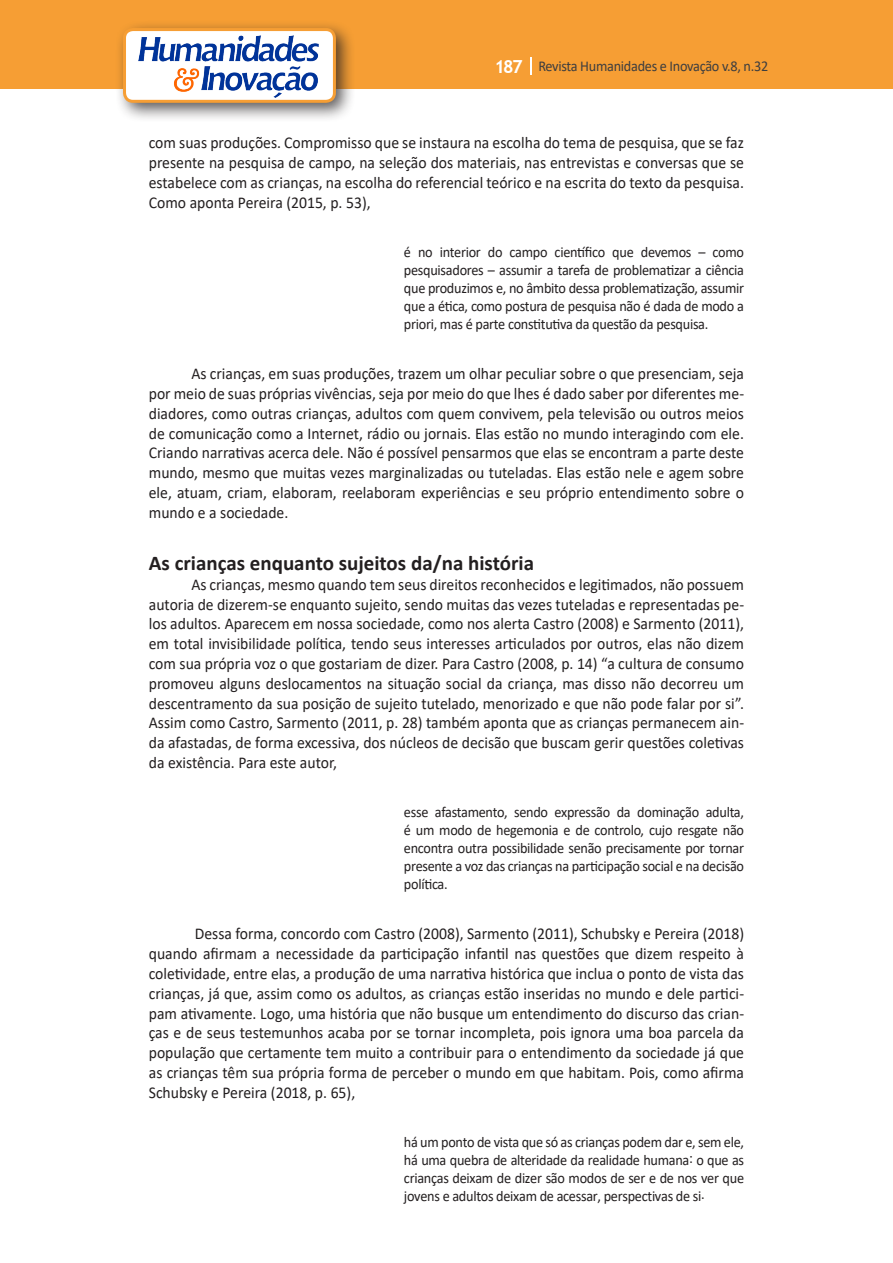
<style>
.page{position:relative;width:893px;height:1263px;background:#fff}
.page>*{position:absolute;margin:0;border:0;box-sizing:border-box;transform-origin:0 0}
.Titulo_2{font:700 21px "Calibri";color:#231f20}
.Texto{font:16.5px/19.8px "Calibri";color:#231f20;text-align:justify;scale:.95 1}
.citacao{font:15px/18px "Calibri";letter-spacing:-.02em;color:#231f20;text-align:justify;scale:.95 1}
.t1{font:15px "Calibri";letter-spacing:-.02em;color:#3e3e3f;scale:.95 1}
.s1{font-family:"Trebuchet MS";font-weight:700;font-size:18px;color:#fff}
</style>
<div class="page">
<div style="left:0;top:0;width:893px;height:88px;background:#f69e34"></div>
<svg style="left:530px;top:57px;width:2px;height:18px"></svg>
<div style="left:115px;top:20px;width:241px;height:103px;background:#231f20;opacity:.75"></div>
<div style="left:125px;top:30px;width:209px;height:71px;background:#fff;border-radius:9px"></div>
<img style="left:138px;top:35px;width:181px;height:62px">
<div style="left:123px;top:28px;width:213px;height:75px;border:3px solid #f69e34;border-radius:9px"></div>
<p class="t1" style="left:495px;top:56px;width:290px"><span class="s1">187</span> Revista Humanidades e Inovação v.8, n.32</p>
<p class="Texto" style="left:149px;top:133px;width:628px">com suas produções. Compromisso que se instaura na escolha do tema de pesquisa, que se faz presente na pesquisa de campo, na seleção dos materiais, nas entrevistas e conversas que se estabelece com as crianças, na escolha do referencial teórico e na escrita do texto da pesquisa.<br>Como aponta Pereira (2015, p. 53),</p>
<p class="citacao" style="left:404px;top:242px;width:359px">é no interior do campo científico que devemos – como pesquisadores – assumir a tarefa de problematizar a ciência que produzimos e, no âmbito dessa problematização, assumir que a ética, como postura de pesquisa não é dada de modo a priori, mas é parte constitutiva da questão da pesquisa.</p>
<p class="Texto" style="left:149px;top:363px;width:628px;text-indent:43px">As crianças, em suas produções, trazem um olhar peculiar sobre o que presenciam, seja por meio de suas próprias vivências, seja por meio do que lhes é dado saber por diferentes me&shy;diadores, como outras crianças, adultos com quem convivem, pela televisão ou outros meios de comunicação como a Internet, rádio ou jornais. Elas estão no mundo interagindo com ele.<br>Criando narrativas acerca dele. Não é possível pensarmos que elas se encontram a parte deste mundo, mesmo que muitas vezes marginalizadas ou tuteladas. Elas estão nele e agem sobre ele, atuam, criam, elaboram, reelaboram experiências e seu próprio entendimento sobre o mundo e a sociedade.</p>
<p class="Titulo_2" style="left:149px;top:548px;width:387px">As crianças enquanto sujeitos da/na história</p>
<p class="Texto" style="left:149px;top:574px;width:628px;text-indent:43px">As crianças, mesmo quando tem seus direitos reconhecidos e legitimados, não possuem autoria de dizerem-se enquanto sujeito, sendo muitas das vezes tuteladas e representadas pe&shy;los adultos. Aparecem em nossa sociedade, como nos alerta Castro (2008) e Sarmento (2011), em total invisibilidade política, tendo seus interesses articulados por outros, elas não dizem com sua própria voz o que gostariam de dizer. Para Castro (2008, p. 14) “a cultura de consumo promoveu alguns deslocamentos na situação social da criança, mas disso não decorreu um descentramento da sua posição de sujeito tutelado, menorizado e que não pode falar por si”.<br>Assim como Castro, Sarmento (2011, p. 28) também aponta que as crianças permanecem ain&shy;da afastadas, de forma excessiva, dos núcleos de decisão que buscam gerir questões coletivas da existência. Para este autor,</p>
<p class="citacao" style="left:404px;top:802px;width:360px">esse afastamento, sendo expressão da dominação adulta, é um modo de hegemonia e de controlo, cujo resgate não encontra outra possibilidade senão precisamente por tornar presente a voz das crianças na participação social e na decisão política.</p>
<p class="Texto" style="left:149px;top:923px;width:628px;text-indent:46px">Dessa forma, concordo com Castro (2008), Sarmento (2011), Schubsky e Pereira (2018) quando afirmam a necessidade da participação infantil nas questões que dizem respeito à coletividade, entre elas, a produção de uma narrativa histórica que inclua o ponto de vista das crianças, já que, assim como os adultos, as crianças estão inseridas no mundo e dele partici&shy;pam ativamente. Logo, uma história que não busque um entendimento do discurso das crian&shy;ças e de seus testemunhos acaba por se tornar incompleta, pois ignora uma boa parcela da população que certamente tem muito a contribuir para o entendimento da sociedade já que as crianças têm sua própria forma de perceber o mundo em que habitam. Pois, como afirma Schubsky e Pereira (2018, p. 65),</p>
<p class="citacao" style="left:404px;top:1132px;width:360px">há um ponto de vista que só as crianças podem dar e, sem ele, há uma quebra de alteridade da realidade humana: o que as crianças deixam de dizer são modos de ser e de nos ver que jovens e adultos deixam de acessar, perspectivas de si.</p>
</div>
